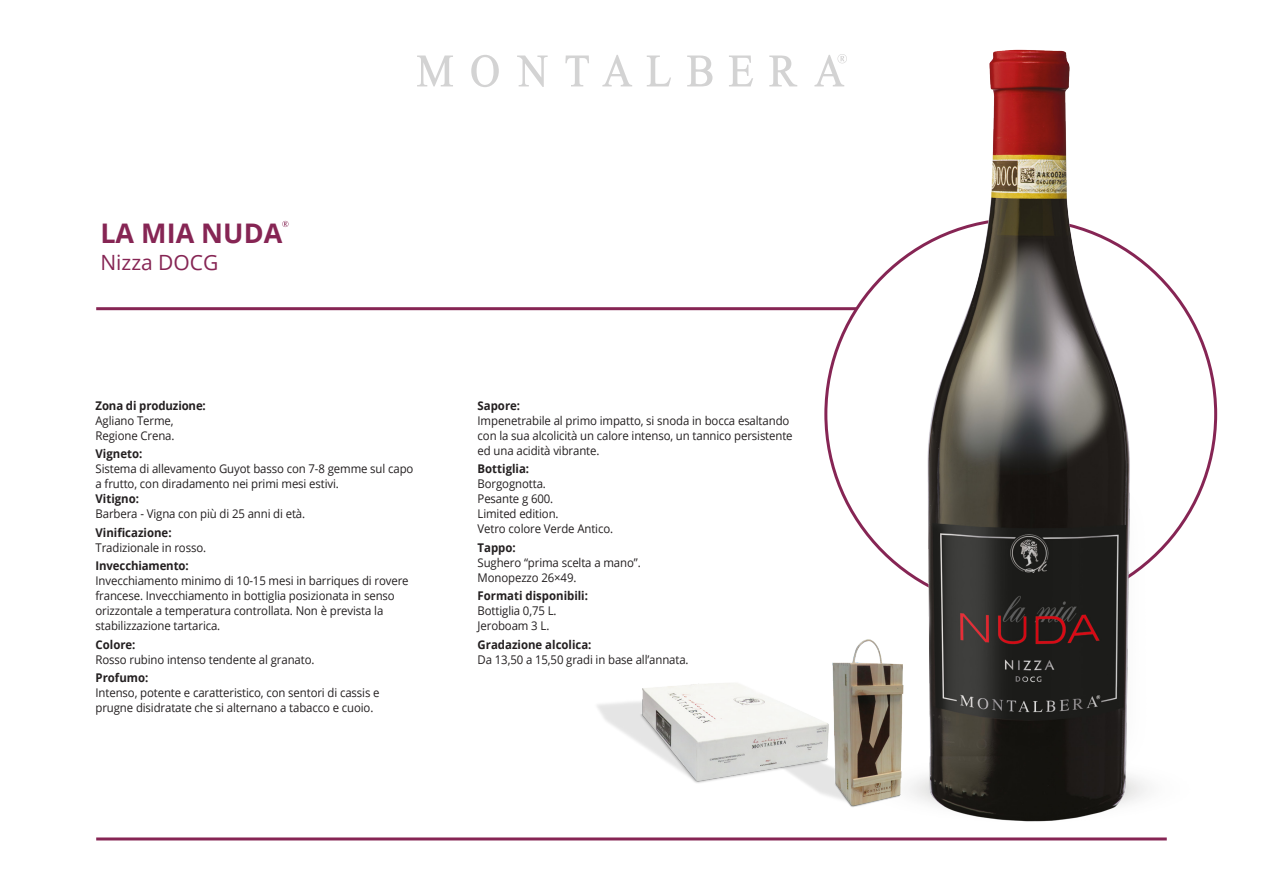
<style>
.page{position:relative;width:1263px;height:893px;background:#fff}
.page>*{position:absolute;margin:0;border:0;box-sizing:border-box;transform-origin:0 0}
.t1{font:700 27px "Open Sans";color:#862554}
.t2{font:21px "Open Sans";color:#862554}
.t3{font:12px/15px "Open Sans";letter-spacing:-.01em;color:#231f20;scale:.95 1}
.t4{font:700 12px "Open Sans";color:#231f20;scale:.95 1}
</style>
<div class="page">
<hr style="left:96px;top:837px;width:1071px;height:3px;background:#862554">
<hr style="left:96px;top:307px;width:760px;height:3px;background:#862554">
<svg style="left:814px;top:54px;width:33px;height:32px"></svg>
<svg style="left:417px;top:55px;width:36px;height:31px"></svg>
<svg style="left:769px;top:55px;width:28px;height:31px"></svg>
<svg style="left:517px;top:55px;width:31px;height:32px"></svg>
<svg style="left:565px;top:55px;width:24px;height:31px"></svg>
<svg style="left:602px;top:55px;width:30px;height:31px"></svg>
<svg style="left:647px;top:55px;width:24px;height:31px"></svg>
<svg style="left:687px;top:55px;width:25px;height:31px"></svg>
<svg style="left:729px;top:55px;width:24px;height:31px"></svg>
<svg style="left:471px;top:55px;width:28px;height:32px"></svg>
<img style="left:860px;top:49px;width:352px;height:792px">
<svg style="left:282px;top:221px;width:6px;height:6px"></svg>
<img style="left:819px;top:630px;width:87px;height:187px">
<img style="left:597px;top:642px;width:250px;height:150px">
<p class="t1" style="left:100px;top:214px;width:183px">LA MIA NUDA</p>
<p class="t2" style="left:100px;top:248px;width:120px">Nizza DOCG</p>
<p class="t4" style="left:96px;top:397px;width:118px">Zona di produzione:</p>
<p class="t3" style="left:96px;top:413px;width:85px">Agliano Terme,<br>Regione Crena.</p>
<p class="t4" style="left:96px;top:445px;width:51px">Vigneto:</p>
<p class="t3" style="left:96px;top:461px;width:336px">Sistema di allevamento Guyot basso con 7-8 gemme sul capo a frutto, con diradamento nei primi mesi estivi.</p>
<p class="t4" style="left:96px;top:490px;width:47px">Vitigno:</p>
<p class="t3" style="left:96px;top:506px;width:222px">Barbera - Vigna con più di 25 anni di età.</p>
<p class="t4" style="left:96px;top:524px;width:82px">Vinificazione:</p>
<p class="t3" style="left:96px;top:540px;width:118px">Tradizionale in rosso.</p>
<p class="t4" style="left:96px;top:557px;width:100px">Invecchiamento:</p>
<p class="t3" style="left:96px;top:573px;width:331px">Invecchiamento minimo di 10-15 mesi in barriques di rovere francese. Invecchiamento in bottiglia posizionata in senso orizzontale a temperatura controllata. Non è prevista la stabilizzazione tartarica.</p>
<p class="t4" style="left:96px;top:636px;width:44px">Colore:</p>
<p class="t3" style="left:96px;top:652px;width:232px">Rosso rubino intenso tendente al granato.</p>
<p class="t4" style="left:96px;top:670px;width:57px">Profumo:</p>
<p class="t3" style="left:96px;top:685px;width:300px">Intenso, potente e caratteristico, con sentori di cassis e prugne disidratate che si alternano a tabacco e cuoio.</p>
<p class="t4" style="left:478px;top:397px;width:46px">Sapore:</p>
<p class="t3" style="left:478px;top:413px;width:333px">Impenetrabile al primo impatto, si snoda in bocca esaltando con la sua alcolicità un calore intenso, un tannico persistente ed una acidità vibrante.</p>
<p class="t4" style="left:478px;top:460px;width:56px">Bottiglia:</p>
<p class="t3" style="left:478px;top:476px;width:73px">Borgognotta.</p>
<p class="t3" style="left:478px;top:491px;width:81px">Pesante g 600.</p>
<p class="t3" style="left:478px;top:506px;width:87px">Limited edition.</p>
<p class="t3" style="left:478px;top:521px;width:144px">Vetro colore Verde Antico.</p>
<p class="t4" style="left:478px;top:539px;width:42px">Tappo:</p>
<p class="t3" style="left:478px;top:555px;width:173px">Sughero “prima scelta a mano”.</p>
<p class="t3" style="left:478px;top:570px;width:106px">Monopezzo 26×49.</p>
<p class="t4" style="left:478px;top:587px;width:118px">Formati disponibili:</p>
<p class="t3" style="left:478px;top:603px;width:85px">Bottiglia 0,75 L.</p>
<p class="t3" style="left:478px;top:618px;width:77px">Jeroboam 3 L.</p>
<p class="t4" style="left:478px;top:636px;width:121px">Gradazione alcolica:</p>
<p class="t3" style="left:478px;top:652px;width:224px">Da 13,50 a 15,50 gradi in base all’annata.</p>
</div>
